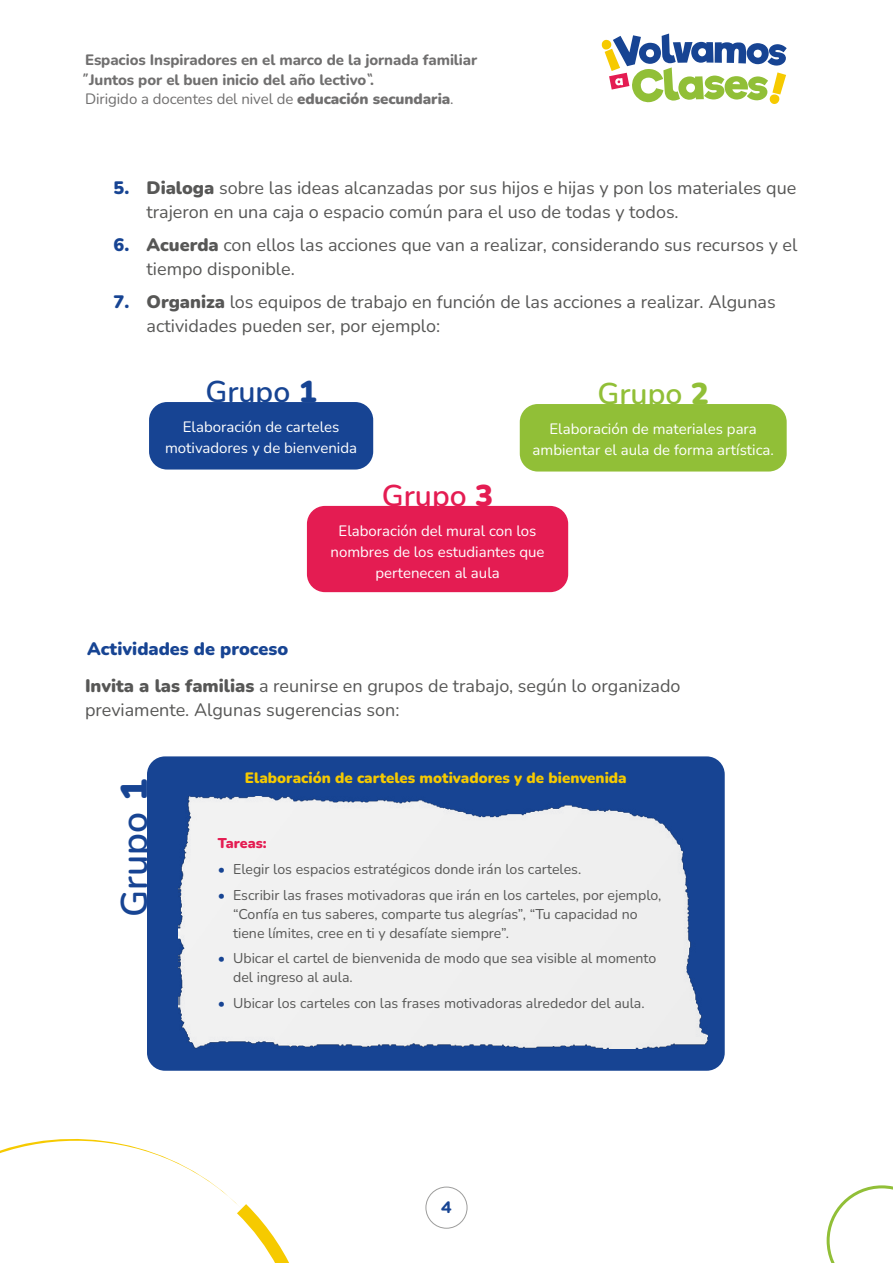
<style>
.page{position:relative;width:893px;height:1263px;background:#fff}
.page>*{position:absolute;margin:0;border:0;box-sizing:border-box;transform-origin:0 0}
.t1{font:600 37.05px "Nunito";color:#174493}
.t2{font:600 30px "Nunito";color:#174493}
.t3{font:600 30px "Nunito";color:#e41c52}
.t4{font:600 30px "Nunito";color:#91bf37}
.t5{font:18px/24px "Nunito";color:#575756}
.t6{font:700 16.5px "Gotham Rounded";color:#174493}
.t7{font:15px/21px "Nunito";color:#fff;text-align:center}
.t8{font:800 15px/19.5px "Nunito";letter-spacing:-.005em;color:#706f6f}
.t9{font:900 15px "Nunito";color:#f6ca00}
.t10{font:14.1px/18.9px "Nunito";color:#575756}
.t11{font:900 14.1px "Nunito";color:#e41c52}
.s1{font-weight:400}
.s2{font-weight:900}
.s3{font-weight:900;color:#174493}
.s4{color:#174493}
</style>
<div class="page">
<div style="left:426px;top:1187px;width:41px;height:41px;border:1px solid #9d9d9c;border-radius:50%"></div>
<svg style="left:602px;top:34px;width:185px;height:70px"></svg>
<svg style="left:0;top:1139px;width:289px;height:124px"></svg>
<div style="left:149px;top:402px;width:224px;height:67px;background:#174493;border-radius:18px"></div>
<div style="left:307px;top:506px;width:261px;height:86px;background:#e41c52;border-radius:18px"></div>
<div style="left:147px;top:756px;width:578px;height:315px;background:#174493;border-radius:18px"></div>
<img style="left:179px;top:796px;width:528px;height:252px">
<svg style="left:827px;top:1185px;width:66px;height:78px"></svg>
<div style="left:520px;top:404px;width:267px;height:67px;background:#91bf37;border-radius:18px"></div>
<p class="t8" style="left:85px;top:50px;width:394px">Espacios Inspiradores en el marco de la jornada familiar ̋Juntos por el buen inicio del año lectivo ̏.<br><span class="s1">Dirigido a docentes del nivel de</span> <span class="s2">educación secundaria</span><span class="s1">.</span></p>
<p class="t5" style="left:147px;top:175px;width:651px;text-indent:-33px"><span class="s3">5.</span> <span class="s2">Dialoga</span> sobre las ideas alcanzadas por sus hijos e hijas y pon los materiales que trajeron en una caja o espacio común para el uso de todas y todos.</p>
<p class="t5" style="left:147px;top:232px;width:652px;text-indent:-33px"><span class="s3">6.</span> <span class="s2">Acuerda</span> con ellos las acciones que van a realizar, considerando sus recursos y el tiempo disponible.</p>
<p class="t5" style="left:147px;top:289px;width:631px;text-indent:-33px"><span class="s3">7.</span> <span class="s2">Organiza</span> los equipos de trabajo en función de las acciones a realizar. Algunas actividades pueden ser, por ejemplo:</p>
<h2 class="t2" style="left:205px;top:371px;width:113px">Grupo <span class="s2">1</span></h2>
<p class="t7" style="left:165px;top:416px;width:193px">Elaboración de carteles motivadores y de bienvenida</p>
<h2 class="t4" style="left:597px;top:373px;width:113px">Grupo <span class="s2">2</span></h2>
<p class="t7" style="left:532px;top:418px;width:243px">Elaboración de materiales para ambientar el aula de forma artística.</p>
<h2 class="t3" style="left:382px;top:475px;width:113px">Grupo <span class="s2">3</span></h2>
<p class="t7" style="left:331px;top:520px;width:216px">Elaboración del mural con los nombres de los estudiantes que pertenecen al aula</p>
<p class="t5" style="left:85px;top:629px;width:597px;line-height:37.2px"><span class="s3">Actividades de proceso<br></span><span class="s2">Invita a las familias</span> a reunirse en grupos de trabajo, según lo organizado</p>
<p class="t5" style="left:85px;top:697px;width:316px">previamente. Algunas sugerencias son:</p>
<h1 class="t1" style="left:108px;top:917px;width:139px;rotate:-90deg">Grupo <span class="s2">1</span></h1>
<p class="t9" style="left:245px;top:768px;width:383px">Elaboración de carteles motivadores y de bienvenida</p>
<p class="t11" style="left:218px;top:833px;width:50px">Tareas:</p>
<p class="t10" style="left:218px;top:859px;width:365px"><span class="s4">•</span> Elegir los espacios estratégicos donde irán los carteles.</p>
<p class="t10" style="left:233px;top:885px;width:430px;text-indent:-15px"><span class="s4">•</span> Escribir las frases motivadoras que irán en los carteles, por ejemplo, “Confía en tus saberes, comparte tus alegrías”, “Tu capacidad no tiene límites, cree en ti y desafíate siempre”.</p>
<p class="t10" style="left:233px;top:949px;width:425px;text-indent:-15px"><span class="s4">•</span> Ubicar el cartel de bienvenida de modo que sea visible al momento del ingreso al aula.</p>
<p class="t10" style="left:218px;top:993px;width:428px"><span class="s4">•</span> Ubicar los carteles con las frases motivadoras alrededor del aula.</p>
<p class="t6" style="left:441px;top:1195px;width:13px">4</p>
</div>
